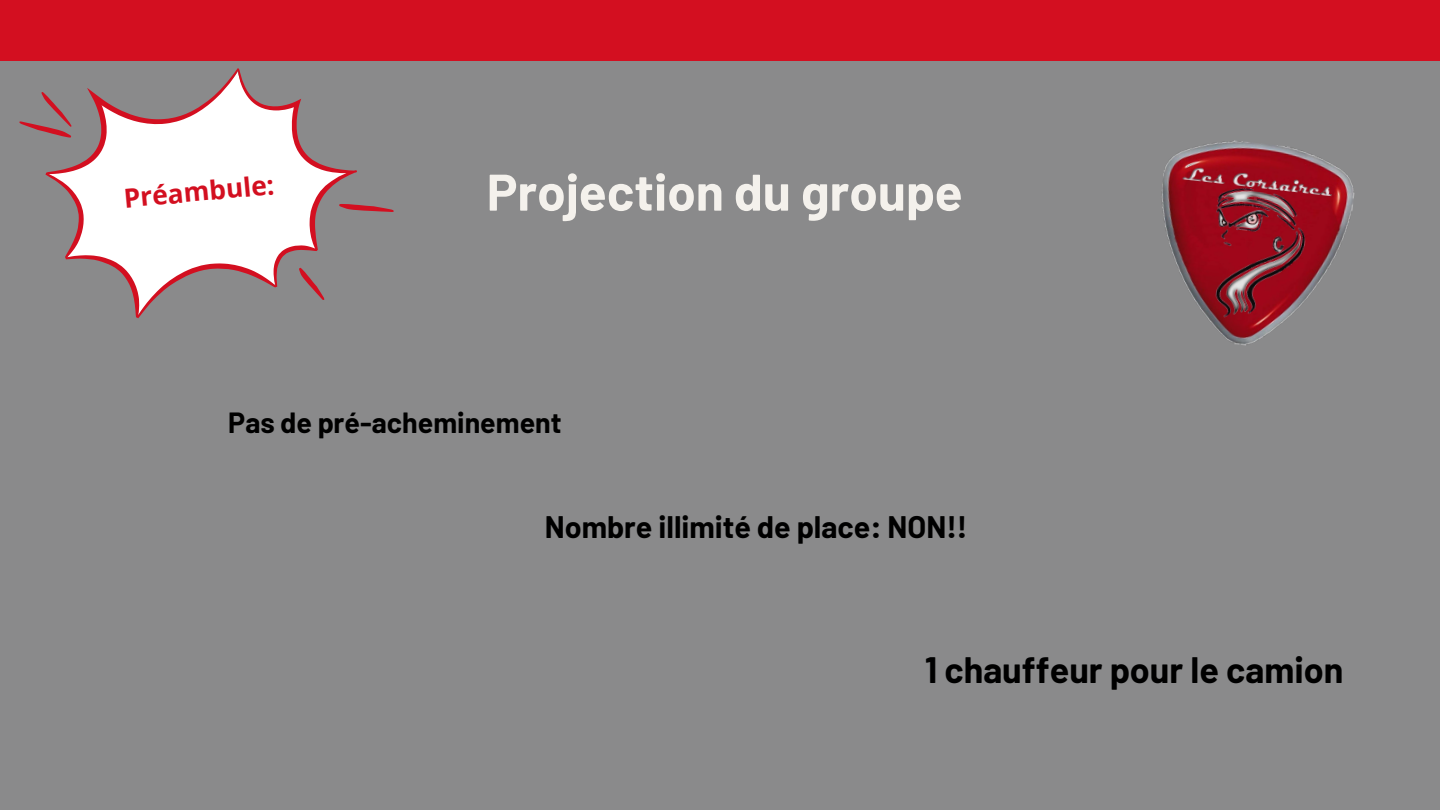
<style>
.page{position:relative;width:1440px;height:810px;background:#8a8a8b}
.page>*{position:absolute;margin:0;border:0;box-sizing:border-box;transform-origin:0 0}
.t1{font:700 51.4px "Barlow";color:#f4f1ec}
.t2{font:700 35.9px "Barlow";color:#000}
.t3{font:700 30.4px "Barlow";color:#000}
.t4{font:700 28.5px "Barlow";color:#000}
.t5{font:700 26.3px "Open Sans";color:#d30f20}
</style>
<div class="page">
<img style="left:1162px;top:140px;width:193px;height:206px">
<div style="left:0;top:0;width:1440px;height:61px;background:#d30f20"></div>
<svg style="left:45px;top:68px;width:312px;height:250px"></svg>
<svg style="left:19px;top:88px;width:53px;height:57px"></svg>
<svg style="left:339px;top:196px;width:55px;height:24px"></svg>
<svg style="left:299px;top:265px;width:26px;height:38px"></svg>
<p class="t5" style="left:122px;top:180px;width:152px;rotate:-5deg">Préambule:</p>
<p class="t1" style="left:487px;top:159px;width:477px">Projection du groupe</p>
<p class="t4" style="left:228px;top:404px;width:335px">Pas de pré-acheminement</p>
<p class="t3" style="left:545px;top:508px;width:424px">Nombre illimité de place: NON!!</p>
<p class="t2" style="left:925px;top:647px;width:420px">1 chauffeur pour le camion</p>
</div>
